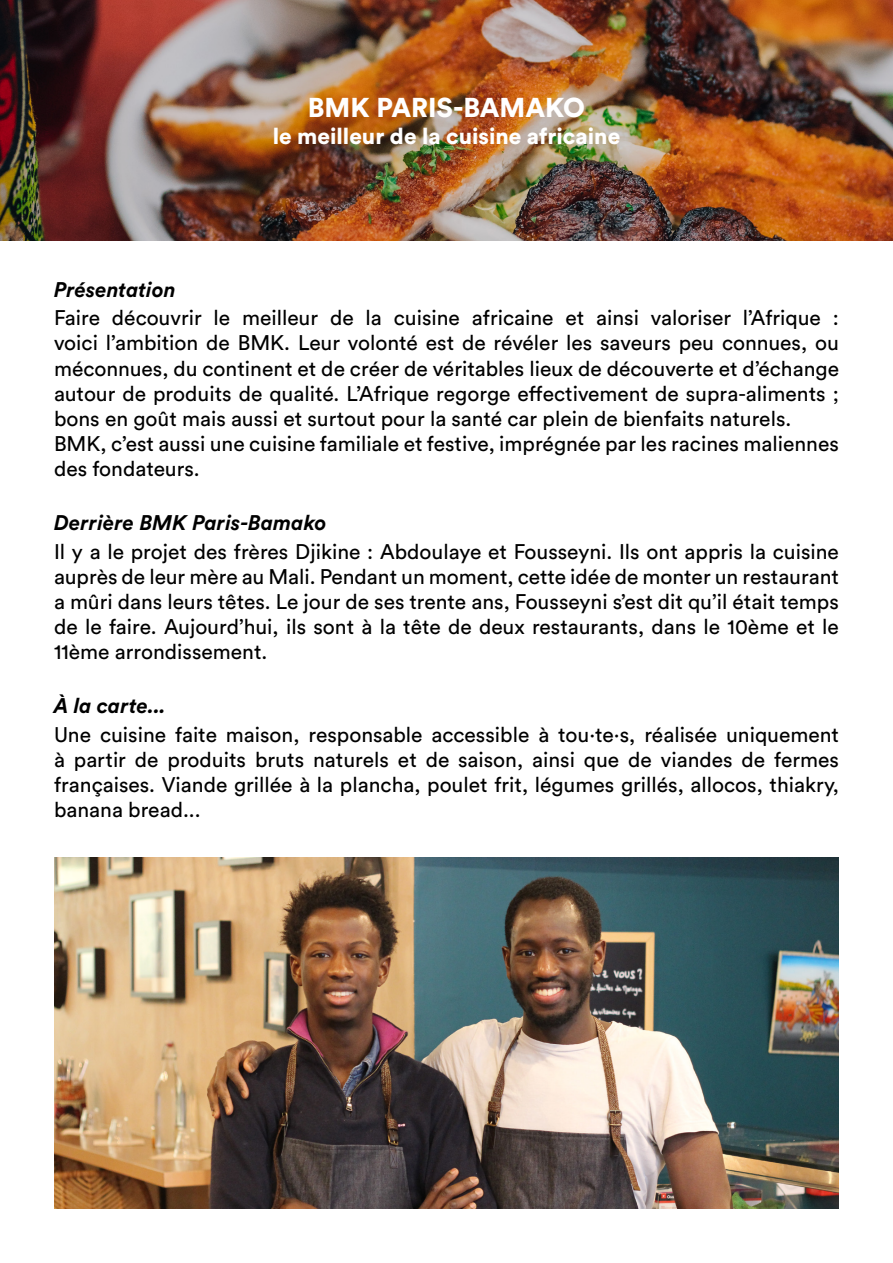
<style>
.page{position:relative;width:893px;height:1263px;background:#fff}
.page>*{position:absolute;margin:0;border:0;box-sizing:border-box;transform-origin:0 0}
.t1{font:900 27px "Circular Std";color:#fff}
.t2{font:900 22.5px "Circular Std";color:#fff}
.t3{font:21px/25.2px "Circular Std";color:#000;text-align:justify}
.t4{font:italic 700 21px "Circular Std";color:#000}
</style>
<div class="page">
<img style="left:0;top:0;width:893px;height:240px">
<img style="left:54px;top:857px;width:785px;height:352px">
<p class="t1" style="left:308px;top:90px;width:279px">BMK PARIS-BAMAKO</p>
<p class="t2" style="left:273px;top:122px;width:349px">le meilleur de la cuisine africaine</p>
<p class="t4" style="left:54px;top:276px;width:123px">Présentation</p>
<p class="t3" style="left:54px;top:305px;width:786px">Faire découvrir le meilleur de la cuisine africaine et ainsi valoriser l’Afrique : voici l’ambition de BMK. Leur volonté est de révéler les saveurs peu connues, ou méconnues, du continent et de créer de véritables lieux de découverte et d’échange autour de produits de qualité. L’Afrique regorge effectivement de supra-aliments ; bons en goût mais aussi et surtout pour la santé car plein de bienfaits naturels.</p>
<p class="t3" style="left:54px;top:431px;width:786px">BMK, c’est aussi une cuisine familiale et festive, imprégnée par les racines maliennes des fondateurs.</p>
<p class="t4" style="left:54px;top:509px;width:274px">Derrière BMK Paris-Bamako</p>
<p class="t3" style="left:54px;top:538px;width:786px">Il y a le projet des frères Djikine : Abdoulaye et Fousseyni. Ils ont appris la cuisine auprès de leur mère au Mali. Pendant un moment, cette idée de monter un restaurant a mûri dans leurs têtes. Le jour de ses trente ans, Fousseyni s’est dit qu’il était temps de le faire. Aujourd’hui, ils sont à la tête de deux restaurants, dans le 10ème et le 11ème arrondissement.</p>
<p class="t4" style="left:54px;top:692px;width:113px">À la carte...</p>
<p class="t3" style="left:54px;top:721px;width:786px">Une cuisine faite maison, responsable accessible à tou·te·s, réalisée uniquement à partir de produits bruts naturels et de saison, ainsi que de viandes de fermes françaises. Viande grillée à la plancha, poulet frit, légumes grillés, allocos, thiakry, banana bread...</p>
</div>
